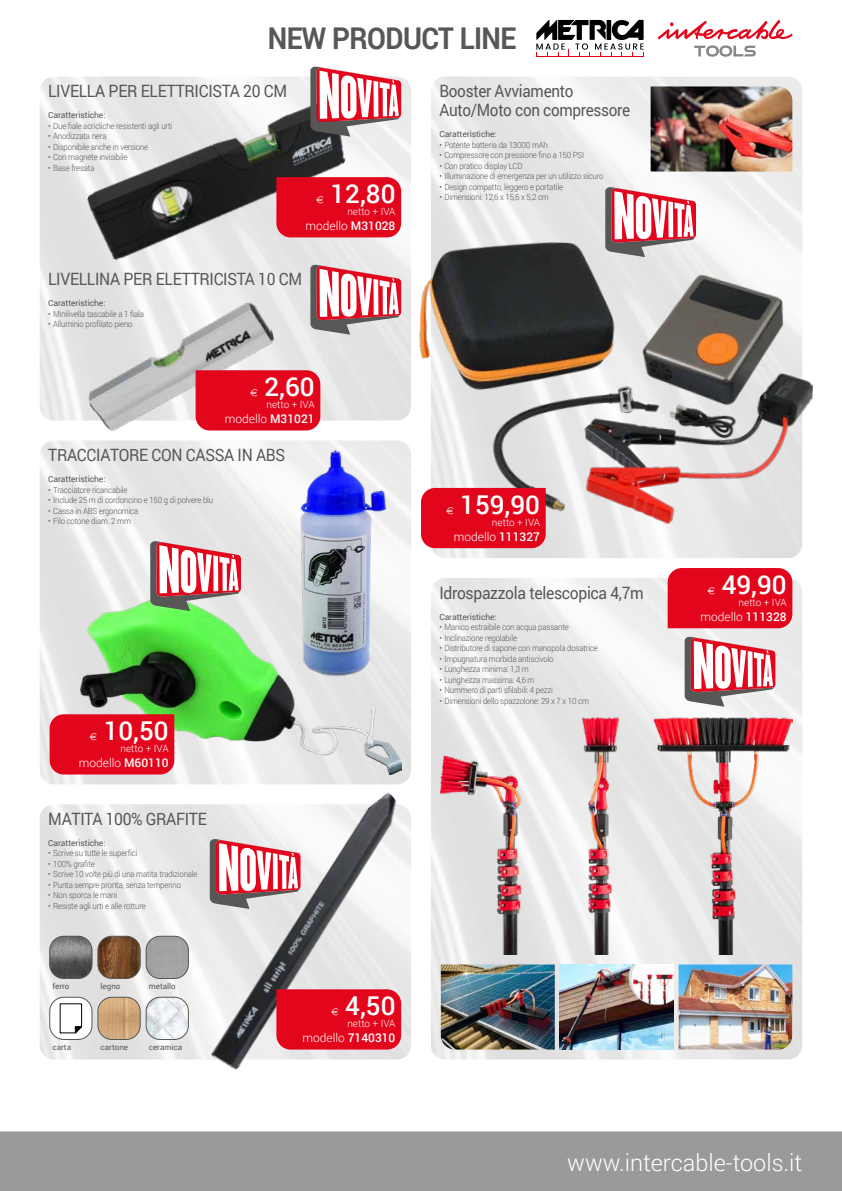
<style>
.page{position:relative;width:842px;height:1191px;background:#fff}
.page>*{position:absolute;margin:0;border:0;box-sizing:border-box;transform-origin:0 0}
.t1{font:700 30px "Roboto";letter-spacing:-.02em;color:#575756;scale:.92 1}
.t2{font:500 26px "Roboto";color:#fff}
.t3{font:300 23.5px "Roboto";color:#fff}
.t4{font:17px "Roboto";letter-spacing:-.02em;color:#575756;scale:.92 1}
.t5{font:17px/19px "Roboto";letter-spacing:-.02em;color:#575756;scale:.9 1}
.t6{font:300 12px "Roboto";color:#fff}
.t7{font:300 10px "Roboto";color:#fff}
.t8{font:10px "Euro Logo";color:#fff}
.t9{font:300 8.5px "Roboto";letter-spacing:-.02em;color:#575756;scale:.92 1}
.t10{font:8.5px "Roboto";letter-spacing:-.01em;color:#575756}
.t11{font:8px "Roboto";color:#575756}
.s1{font-weight:500}
</style>
<div class="page">
<div style="left:0;top:1131px;width:842px;height:60px;background:#9a9a99"></div>
<svg style="left:536px;top:19px;width:108px;height:38px"></svg>
<svg style="left:658px;top:20px;width:134px;height:37px"></svg>
<img style="left:431px;top:77px;width:371px;height:481px">
<img style="left:431px;top:578px;width:371px;height:481px">
<img style="left:40px;top:440px;width:371px;height:344px">
<img style="left:40px;top:804px;width:113px;height:255px">
<img style="left:153px;top:791px;width:311px;height:279px">
<img style="left:81px;top:450px;width:320px;height:324px">
<img style="left:76px;top:315px;width:210px;height:116px">
<img style="left:73px;top:76px;width:286px;height:239px">
<img style="left:410px;top:235px;width:403px;height:296px">
<img style="left:441px;top:718px;width:351px;height:236px">
<img style="left:50px;top:936px;width:42px;height:42px">
<div style="left:50px;top:936px;width:42px;height:42px;border:1px solid #575756;border-radius:14px"></div>
<img style="left:146px;top:936px;width:43px;height:42px">
<div style="left:146px;top:936px;width:43px;height:42px;border:1px solid #575756;border-radius:14px"></div>
<img style="left:98px;top:936px;width:42px;height:42px">
<div style="left:98px;top:936px;width:42px;height:42px;border:1px solid #575756;border-radius:14px"></div>
<img style="left:98px;top:997px;width:42px;height:42px">
<div style="left:98px;top:997px;width:42px;height:42px;border:1px solid #575756;border-radius:14px"></div>
<img style="left:146px;top:997px;width:43px;height:42px">
<div style="left:146px;top:997px;width:43px;height:42px;border:1px solid #575756;border-radius:14px"></div>
<div style="left:50px;top:997px;width:42px;height:42px;background:#fff;border-radius:14px"></div>
<div style="left:50px;top:997px;width:42px;height:42px;border:1px solid #575756;border-radius:14px"></div>
<svg style="left:60px;top:1003px;width:22px;height:30px"></svg>
<img style="left:441px;top:964px;width:114px;height:85px">
<img style="left:560px;top:964px;width:114px;height:85px">
<img style="left:678px;top:964px;width:114px;height:85px">
<img style="left:651px;top:86px;width:141px;height:85px">
<div style="left:276px;top:989px;width:125px;height:60px;background:#e3051b"></div>
<div style="left:276px;top:177px;width:125px;height:60px;background:#e3051b"></div>
<div style="left:196px;top:370px;width:124px;height:60px;background:#e3051b"></div>
<div style="left:50px;top:714px;width:124px;height:60px;background:#e3051b"></div>
<div style="left:421px;top:488px;width:125px;height:60px;background:#e3051b"></div>
<div style="left:668px;top:568px;width:124px;height:60px;background:#e3051b"></div>
<svg style="left:605px;top:187px;width:91px;height:70px"></svg>
<svg style="left:685px;top:636px;width:90px;height:70px"></svg>
<svg style="left:310px;top:66px;width:91px;height:70px"></svg>
<svg style="left:310px;top:264px;width:91px;height:71px"></svg>
<svg style="left:150px;top:540px;width:91px;height:71px"></svg>
<svg style="left:210px;top:838px;width:90px;height:71px"></svg>
<h1 class="t1" style="left:268px;top:17px;width:272px">NEW PRODUCT LINE</h1>
<h3 class="t4" style="left:48px;top:79px;width:261px">LIVELLA PER ELETTRICISTA 20 CM</h3>
<p class="t10" style="left:48px;top:109px;width:59px">Caratteristiche:</p>
<p class="t9" style="left:48px;top:120px;width:136px">• Due fiale acricliche resistenti agli urti</p>
<p class="t9" style="left:48px;top:130px;width:65px">• Anodizzata nera</p>
<p class="t9" style="left:48px;top:141px;width:110px">• Disponibile anche in versione</p>
<p class="t9" style="left:48px;top:151px;width:88px">• Con magnete invisibile</p>
<p class="t9" style="left:48px;top:162px;width:52px">• Base fresata</p>
<p class="t8" style="left:316px;top:195px;width:9px">t</p>
<h2 class="t2" style="left:330px;top:175px;width:66px">12,80</h2>
<p class="t7" style="left:347px;top:205px;width:50px">netto + IVA</p>
<h3 class="t6" style="left:306px;top:218px;width:91px">modello <span class="s1">M31028</span></h3>
<h3 class="t4" style="left:48px;top:267px;width:277px">LIVELLINA PER ELETTRICISTA 10 CM</h3>
<p class="t10" style="left:48px;top:297px;width:59px">Caratteristiche:</p>
<p class="t9" style="left:48px;top:308px;width:106px">• Minilivella tascabile a 1 fiala</p>
<p class="t9" style="left:48px;top:318px;width:93px">• Alluminio profilato pieno</p>
<p class="t8" style="left:250px;top:388px;width:9px">t</p>
<h2 class="t2" style="left:264px;top:368px;width:52px">2,60</h2>
<p class="t7" style="left:267px;top:398px;width:50px">netto + IVA</p>
<h3 class="t6" style="left:225px;top:411px;width:91px">modello <span class="s1">M31021</span></h3>
<h3 class="t4" style="left:48px;top:443px;width:259px">TRACCIATORE CON CASSA IN ABS</h3>
<p class="t10" style="left:48px;top:473px;width:59px">Caratteristiche:</p>
<p class="t9" style="left:48px;top:483px;width:88px">• Tracciatore ricaricabile</p>
<p class="t9" style="left:48px;top:494px;width:181px">• Include 25 m di cordoncino e 150 g di polvere blu</p>
<p class="t9" style="left:48px;top:504px;width:100px">• Cassa in ABS ergonomica</p>
<p class="t9" style="left:48px;top:515px;width:91px">• Filo cotone diam. 2 mm</p>
<p class="t8" style="left:89px;top:732px;width:9px">t</p>
<h2 class="t2" style="left:104px;top:712px;width:66px">10,50</h2>
<p class="t7" style="left:121px;top:742px;width:50px">netto + IVA</p>
<h3 class="t6" style="left:79px;top:754px;width:91px">modello <span class="s1">M60110</span></h3>
<h3 class="t4" style="left:48px;top:807px;width:174px">MATITA 100% GRAFITE</h3>
<p class="t10" style="left:48px;top:837px;width:59px">Caratteristiche:</p>
<p class="t9" style="left:48px;top:847px;width:99px">• Scrive su tutte le superfici</p>
<p class="t9" style="left:48px;top:858px;width:52px">• 100% grafite</p>
<p class="t9" style="left:48px;top:868px;width:164px">• Scrive 10 volte più di una matita tradizionale</p>
<p class="t9" style="left:48px;top:879px;width:146px">• Punta sempre pronta, senza temperino</p>
<p class="t9" style="left:48px;top:889px;width:76px">• Non sporca le mani</p>
<p class="t9" style="left:48px;top:900px;width:108px">• Resiste agli urti e alle rotture</p>
<p class="t11" style="left:52px;top:980px;width:18px">ferro</p>
<p class="t11" style="left:101px;top:980px;width:21px">legno</p>
<p class="t11" style="left:149px;top:980px;width:28px">metallo</p>
<p class="t11" style="left:52px;top:1041px;width:20px">carta</p>
<p class="t11" style="left:101px;top:1041px;width:29px">cartone</p>
<p class="t11" style="left:149px;top:1041px;width:35px">ceramica</p>
<p class="t8" style="left:331px;top:1007px;width:9px">t</p>
<h2 class="t2" style="left:345px;top:987px;width:52px">4,50</h2>
<p class="t7" style="left:347px;top:1017px;width:50px">netto + IVA</p>
<h3 class="t6" style="left:302px;top:1029px;width:94px">modello <span class="s1">7140310</span></h3>
<h3 class="t5" style="left:439px;top:81px;width:213px">Booster Avviamento<br>Auto/Moto con compressore</h3>
<p class="t10" style="left:439px;top:128px;width:59px">Caratteristiche:</p>
<p class="t9" style="left:439px;top:139px;width:119px">• Potente batteria da 13000 mAh</p>
<p class="t9" style="left:439px;top:149px;width:159px">• Compressore con pressione fino a 150 PSI</p>
<p class="t9" style="left:439px;top:160px;width:92px">• Con pratico display LCD</p>
<p class="t9" style="left:439px;top:170px;width:180px">• Illuminazione di emergenza per un utilizzo sicuro</p>
<p class="t9" style="left:439px;top:181px;width:136px">• Design compatto, leggero e portatile</p>
<p class="t9" style="left:439px;top:191px;width:120px">• Dimensioni: 12,6 x 15,6 x 5,2 cm</p>
<p class="t8" style="left:446px;top:505px;width:9px">t</p>
<h2 class="t2" style="left:460px;top:486px;width:81px">159,90</h2>
<p class="t7" style="left:492px;top:515px;width:50px">netto + IVA</p>
<h3 class="t6" style="left:454px;top:528px;width:88px">modello <span class="s1">111327</span></h3>
<h3 class="t4" style="left:439px;top:580px;width:224px">Idrospazzola telescopica 4,7m</h3>
<p class="t10" style="left:439px;top:610px;width:59px">Caratteristiche:</p>
<p class="t9" style="left:439px;top:621px;width:142px">• Manico estraibile con acqua passante</p>
<p class="t9" style="left:439px;top:631px;width:86px">• Inclinazione regolabile</p>
<p class="t9" style="left:439px;top:642px;width:174px">• Distributore di sapone con manopola dosatrice</p>
<p class="t9" style="left:439px;top:652px;width:126px">• Impugnatura morbida antiscivolo</p>
<p class="t9" style="left:439px;top:663px;width:98px">• Lunghezza minima: 1,3 m</p>
<p class="t9" style="left:439px;top:673px;width:105px">• Lunghezza massima: 4,6 m</p>
<p class="t9" style="left:439px;top:684px;width:125px">• Nummero di parti sfilabili: 4 pezzi</p>
<p class="t9" style="left:439px;top:694px;width:164px">• Dimensioni dello spazzolone: 29 x 7 x 10 cm</p>
<p class="t8" style="left:707px;top:585px;width:9px">t</p>
<h2 class="t2" style="left:722px;top:566px;width:66px">49,90</h2>
<p class="t7" style="left:739px;top:595px;width:50px">netto + IVA</p>
<h3 class="t6" style="left:700px;top:608px;width:88px">modello <span class="s1">111328</span></h3>
<h3 class="t3" style="left:567px;top:1146px;width:237px">www.intercable-tools.it</h3>
</div>
